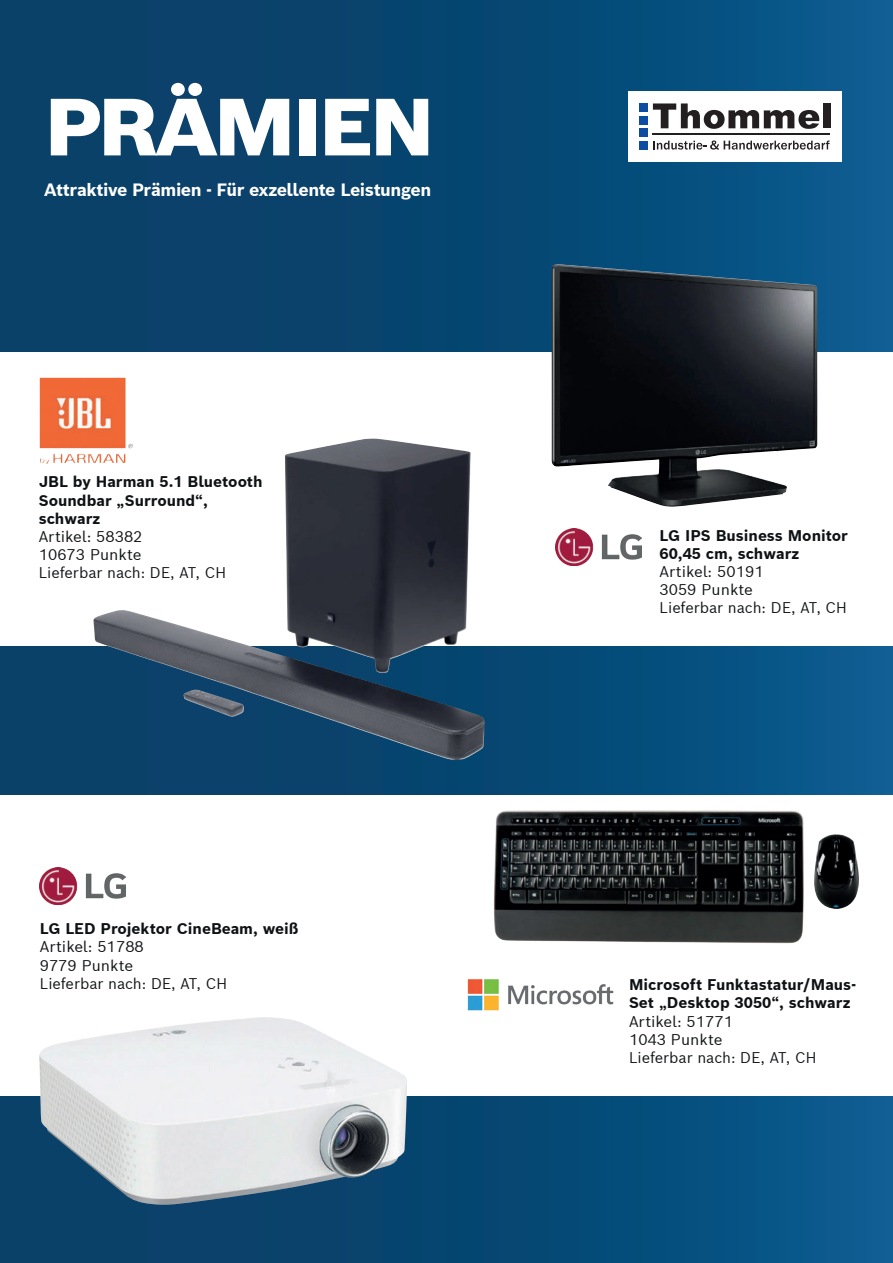
<style>
.page{position:relative;width:893px;height:1263px;background:#fff}
.page>*{position:absolute;margin:0;border:0;box-sizing:border-box;transform-origin:0 0}
.t1{font:900 79.2px "Bosch Sans";letter-spacing:-.05em;color:#fff;scale:1.05 1}
.t2{font:700 17.4px "Bosch Sans";letter-spacing:-.025em;color:#fff}
.t3{font:15.15px/18.1px "Bosch Sans";color:#0f1214}
.t4{font:700 15.15px/18.1px "Bosch Sans";color:#0f1214}
</style>
<div class="page">
<div style="left:0;top:0;width:893px;height:1263px;background:linear-gradient(to right,#093b60,#08578a)"></div>
<div style="left:0;top:352px;width:893px;height:293px;background:#fff"></div>
<div style="left:0;top:795px;width:893px;height:301px;background:#fff"></div>
<img style="left:39px;top:1017px;width:368px;height:188px">
<img style="left:494px;top:810px;width:365px;height:133px">
<img style="left:93px;top:439px;width:392px;height:321px">
<img style="left:467px;top:979px;width:146px;height:32px">
<img style="left:552px;top:264px;width:265px;height:243px">
<img style="left:40px;top:378px;width:93px;height:85px">
<img style="left:556px;top:528px;width:85px;height:38px">
<img style="left:40px;top:867px;width:85px;height:38px">
<div style="left:628px;top:91px;width:213px;height:71px;background:#fff"></div>
<hr style="left:652px;top:133px;width:178px;height:2px;background:#231f20">
<div style="left:639px;top:103px;width:8px;height:9px;background:#0d4da1"></div>
<div style="left:639px;top:116px;width:8px;height:8px;background:#0d4da1"></div>
<div style="left:639px;top:129px;width:8px;height:8px;background:#0d4da1"></div>
<div style="left:639px;top:141px;width:8px;height:8px;background:#0d4da1"></div>
<div style="left:823px;top:103px;width:7px;height:25px;background:#231f20"></div>
<svg style="left:653px;top:103px;width:166px;height:26px"></svg>
<svg style="left:653px;top:140px;width:177px;height:10px"></svg>
<h1 class="t1" style="left:44px;top:74px;width:373px">PRÄMIEN</h1>
<p class="t2" style="left:44px;top:178px;width:389px">Attraktive Prämien - Für exzellente Leistungen</p>
<p class="t4" style="left:39px;top:473px;width:225px">JBL by Harman 5.1 Bluetooth<br>Soundbar „Surround“, schwarz</p>
<p class="t3" style="left:39px;top:527px;width:189px">Artikel: 58382<br>10673 Punkte<br>Lieferbar nach: DE, AT, CH</p>
<p class="t4" style="left:40px;top:919px;width:260px">LG LED Projektor CineBeam, weiß</p>
<p class="t3" style="left:40px;top:937px;width:189px">Artikel: 51788<br>9779 Punkte<br>Lieferbar nach: DE, AT, CH</p>
<p class="t4" style="left:660px;top:526px;width:190px">LG IPS Business Monitor<br>60,45 cm, schwarz</p>
<p class="t3" style="left:660px;top:562px;width:189px">Artikel: 50191<br>3059 Punkte<br>Lieferbar nach: DE, AT, CH</p>
<p class="t4" style="left:629px;top:975px;width:229px">Microsoft Funktastatur/Maus-<br>Set „Desktop 3050“, schwarz</p>
<p class="t3" style="left:629px;top:1011px;width:189px">Artikel: 51771<br>1043 Punkte<br>Lieferbar nach: DE, AT, CH</p>
</div>
